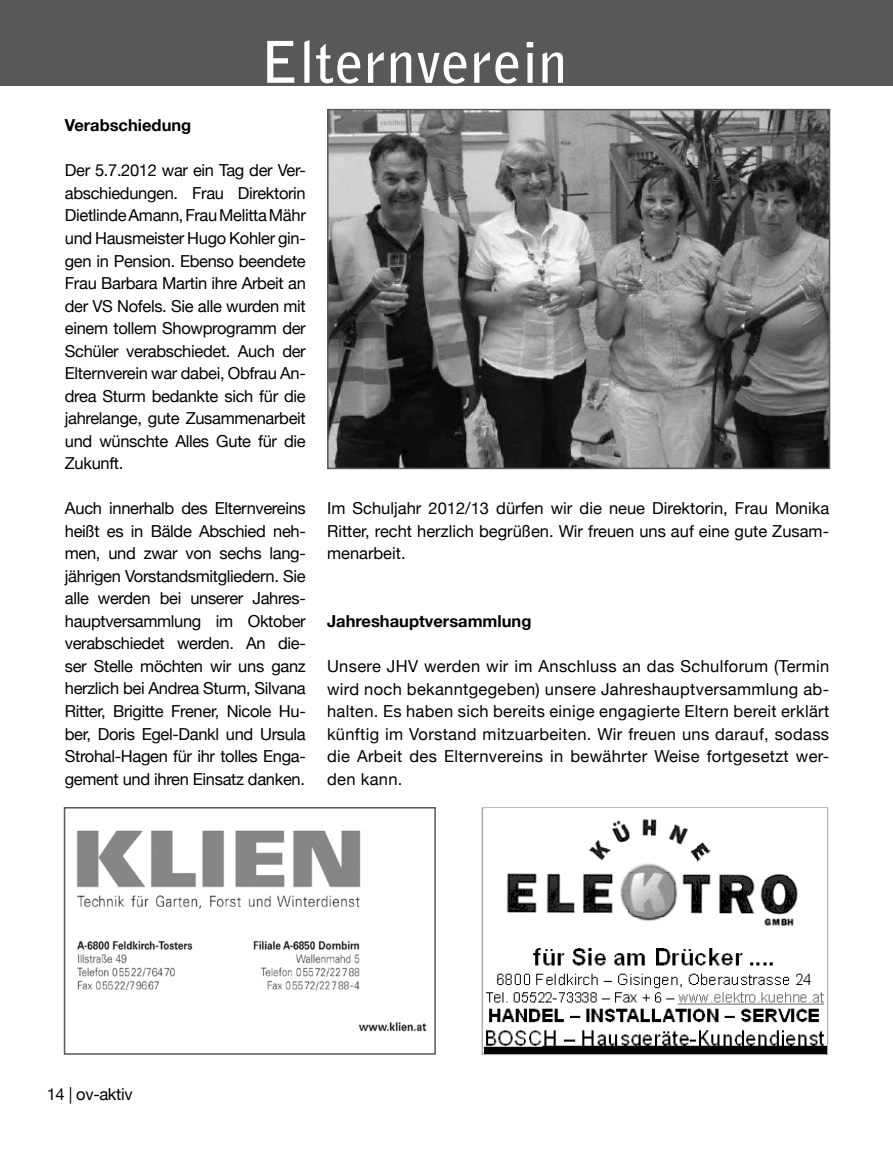
<style>
.page{position:relative;width:893px;height:1149px;background:#fff}
.page>*{position:absolute;margin:0;border:0;box-sizing:border-box;transform-origin:0 0}
.t1{font:700 57px "Bell Gothic Std";letter-spacing:.01em;color:#fff}
.t2{font:16.5px/22.5px "Helvetica Neue";letter-spacing:-.02em;color:#000;text-align:justify}
.t3{font:700 16.5px "Helvetica Neue";color:#000}
</style>
<div class="page">
<div style="left:0;top:0;width:893px;height:85px;background:#58585a"></div>
<img style="left:76px;top:830px;width:351px;height:202px">
<div style="left:64px;top:806px;width:372px;height:248px;border:2px solid #58585a"></div>
<img style="left:484px;top:819px;width:343px;height:233px">
<img style="left:330px;top:112px;width:497px;height:354px">
<div style="left:327px;top:109px;width:503px;height:360px;border:2px solid #58585a"></div>
<h1 class="t1" style="left:260px;top:28px;width:308px">Elternverein</h1>
<p class="t3" style="left:65px;top:115px;width:128px">Verabschiedung</p>
<p class="t2" style="left:65px;top:159px;width:242px">Der 5.7.2012 war ein Tag der Ver&shy;abschiedungen. Frau Direktorin Dietlinde Amann, Frau Melitta Mähr und Hausmeister Hugo Kohler gin&shy;gen in Pension. Ebenso beendete Frau Barbara Martin ihre Arbeit an der VS Nofels. Sie alle wurden mit einem tollem Showprogramm der Schüler verabschiedet. Auch der Elternverein war dabei, Obfrau An&shy;drea Sturm bedankte sich für die jahrelange, gute Zusammenarbeit und wünschte Alles Gute für die Zukunft.</p>
<p class="t2" style="left:65px;top:497px;width:242px">Auch innerhalb des Elternvereins heißt es in Bälde Abschied neh&shy;men, und zwar von sechs lang&shy;jährigen Vorstandsmitgliedern. Sie alle werden bei unserer Jahres&shy;hauptversammlung im Oktober verabschiedet werden. An die&shy;ser Stelle möchten wir uns ganz herzlich bei Andrea Sturm, Silvana Ritter, Brigitte Frener, Nicole Hu&shy;ber, Doris Egel-Dankl und Ursula Strohal-Hagen für ihr tolles Enga&shy;gement und ihren Einsatz danken.</p>
<p class="t2" style="left:327px;top:497px;width:504px">Im Schuljahr 2012/13 dürfen wir die neue Direktorin, Frau Monika Ritter, recht herzlich begrüßen. Wir freuen uns auf eine gute Zusam&shy;menarbeit.</p>
<p class="t3" style="left:327px;top:610px;width:206px">Jahreshauptversammlung</p>
<p class="t2" style="left:327px;top:654px;width:504px">Unsere JHV werden wir im Anschluss an das Schulforum (Termin wird noch bekanntgegeben) unsere Jahreshauptversammlung ab&shy;halten. Es haben sich bereits einige engagierte Eltern bereit erklärt künftig im Vorstand mitzuarbeiten. Wir freuen uns darauf, sodass die Arbeit des Elternvereins in bewährter Weise fortgesetzt wer&shy;den kann.</p>
<p class="t2" style="left:47px;top:1081px;width:87px">14 | ov-aktiv</p>
</div>
